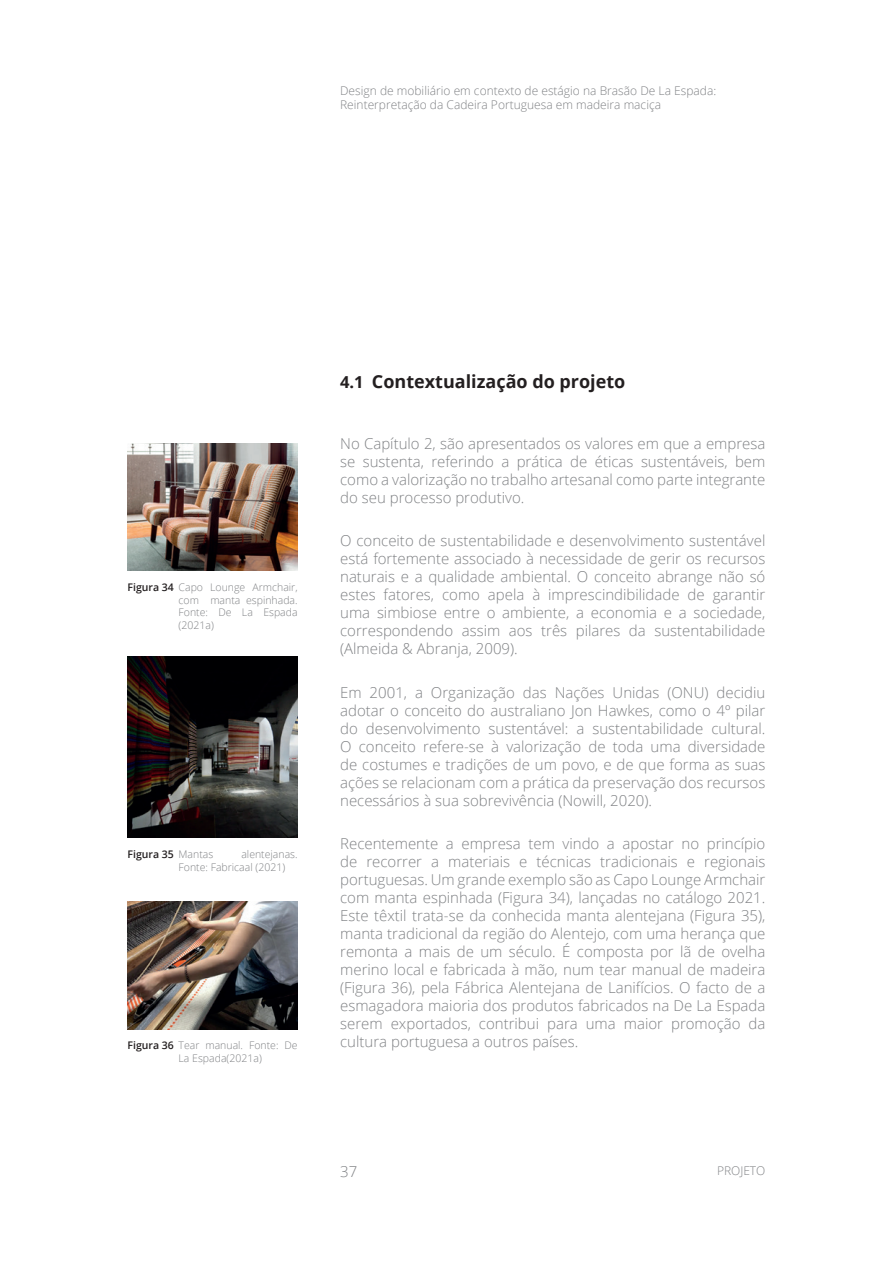
<style>
.page{position:relative;width:893px;height:1263px;background:#fff}
.page>*{position:absolute;margin:0;border:0;box-sizing:border-box;transform-origin:0 0}
.t1{font:700 18px "Open Sans";color:#231f20}
.t2{font:300 15px/18px "Open Sans";color:#808285;text-align:justify}
.t3{font:300 12px/14.4px "Open Sans";color:#808285}
.t4{font:300 10.5px/12.6px "Open Sans";color:#808285}
.t5{font:600 10.5px "Open Sans";color:#231f20}
.s1{font-weight:600;color:#231f20}
.s2{font-weight:300;color:#808285}
.s3{font-size:16.5px}
</style>
<div class="page">
<img style="left:128px;top:443px;width:170px;height:128px">
<img style="left:128px;top:656px;width:170px;height:182px">
<img style="left:128px;top:902px;width:170px;height:127px">
<p class="t3" style="left:340px;top:83px;width:378px">Design de mobiliário em contexto de estágio na Brasão De La Espada:<br>Reinterpretação da Cadeira Portuguesa em madeira maciça</p>
<p class="t4" style="left:179px;top:580px;width:121px;text-align:justify;text-indent:-51px"><span class="s1">Figura 34</span> Capo Lounge Armchair, com manta espinhada.<br>Fonte: De La Espada (2021a)</p>
<p class="t4" style="left:179px;top:848px;width:121px;text-indent:63px">alentejanas.<br>Fonte: Fabricaal (2021)</p>
<p class="t5" style="left:128px;top:847px;width:87px">Figura 35 <span class="s2">Mantas</span></p>
<p class="t4" style="left:179px;top:1039px;width:121px;text-indent:-51px"><span class="s1">Figura 36</span> Tear manual. Fonte: De<br>La Espada(2021a)</p>
<p class="t1" style="left:340px;top:369px;width:287px"><span class="s3">4.1</span> Contextualização do projeto</p>
<p class="t2" style="left:340px;top:434px;width:427px">No Capítulo 2, são apresentados os valores em que a empresa se sustenta, referindo a prática de éticas sustentáveis, bem como a valorização no trabalho artesanal como parte integrante do seu processo produtivo.</p>
<p class="t2" style="left:340px;top:531px;width:427px">O conceito de sustentabilidade e desenvolvimento sustentável está fortemente associado à necessidade de gerir os recursos naturais e a qualidade ambiental. O conceito abrange não só estes fatores, como apela à imprescindibilidade de garantir uma simbiose entre o ambiente, a economia e a sociedade, correspondendo assim aos três pilares da sustentabilidade (Almeida &amp; Abranja, 2009).</p>
<p class="t2" style="left:340px;top:683px;width:427px">Em 2001, a Organização das Nações Unidas (ONU) decidiu adotar o conceito do australiano Jon Hawkes, como o 4º pilar do desenvolvimento sustentável: a sustentabilidade cultural.<br>O conceito refere-se à valorização de toda uma diversidade de costumes e tradições de um povo, e de que forma as suas ações se relacionam com a prática da preservação dos recursos necessários à sua sobrevivência (Nowill, 2020).</p>
<p class="t2" style="left:340px;top:834px;width:427px">Recentemente a empresa tem vindo a apostar no princípio de recorrer a materiais e técnicas tradicionais e regionais portuguesas. Um grande exemplo são as Capo Lounge Armchair com manta espinhada (Figura 34), lançadas no catálogo 2021.<br>Este têxtil trata-se da conhecida manta alentejana (Figura 35), manta tradicional da região do Alentejo, com uma herança que remonta a mais de um século. É composta por lã de ovelha merino local e fabricada à mão, num tear manual de madeira (Figura 36), pela Fábrica Alentejana de Lanifícios. O facto de a esmagadora maioria dos produtos fabricados na De La Espada serem exportados, contribui para uma maior promoção da cultura portuguesa a outros países.</p>
<p class="t2" style="left:340px;top:1162px;width:19px">37</p>
<p class="t3" style="left:717px;top:1163px;width:50px">PROJETO</p>
</div>
